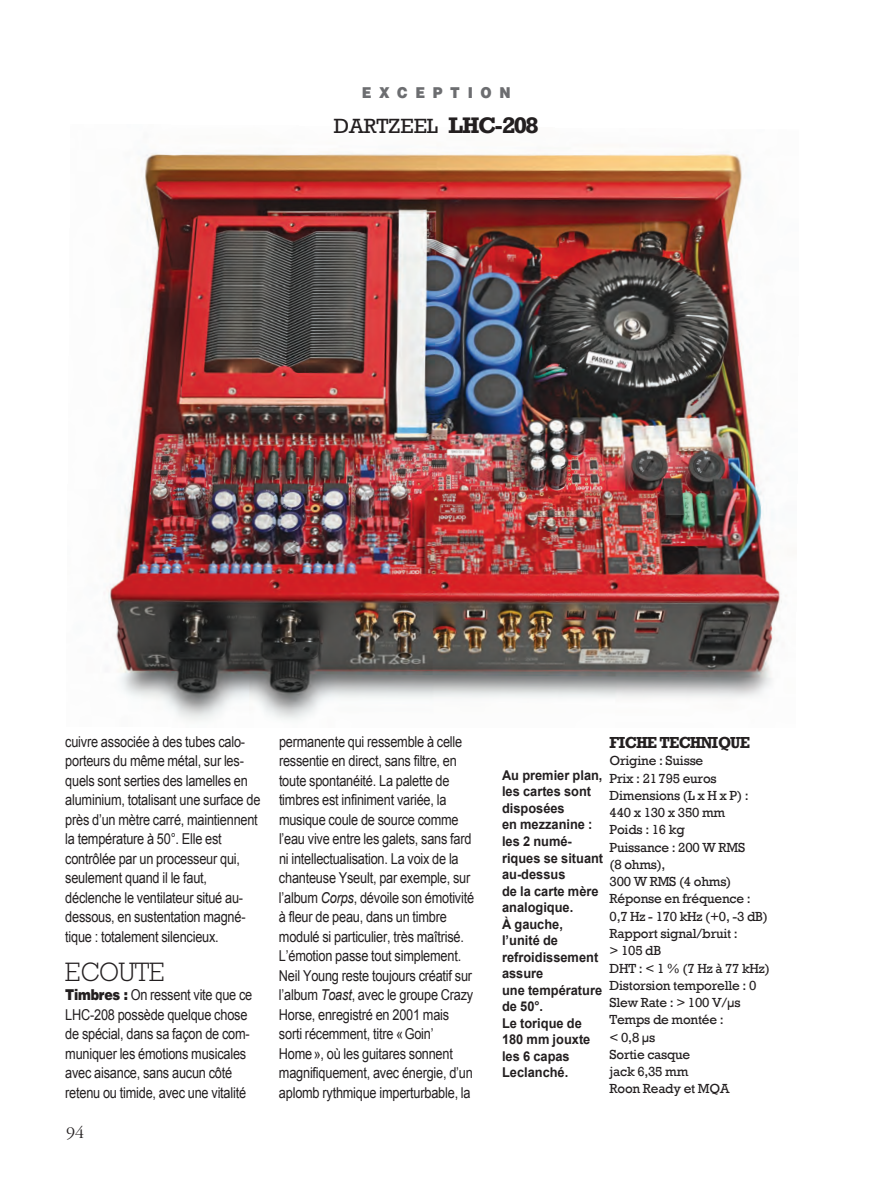
<style>
.page{position:relative;width:893px;height:1191px;background:#fff}
.page>*{position:absolute;margin:0;border:0;box-sizing:border-box;transform-origin:0 0}
.t1{font:300 27px "Rockwell";letter-spacing:-.015em;color:#231f20;scale:.95 1}
.t2{font:21.15px "Rockwell";color:#231f20}
.t3{font:18px "Garamond Three";color:#231f20}
.t4{font:15px/19.5px "Arial";letter-spacing:-.015em;color:#231f20;scale:.85 1}
.t5{font:700 15px "Rockwell";letter-spacing:-.06em;color:#231f20;scale:.95 1}
.t6{font:900 15px "Helvetica";letter-spacing:.565em;color:#6c6d70;scale:.9 1}
.t7{font:13.5px/17.2px "Rockwell";letter-spacing:-.015em;color:#231f20}
.t8{font:700 13.5px/16.5px "Arial";color:#231f20;scale:.95 1}
.s1{font-weight:700}
.s2{font-family:"Helvetica";font-weight:900}
.s3{font-style:italic}
</style>
<div class="page">
<img style="left:104px;top:151px;width:682px;height:570px">
<p class="t6" style="left:362px;top:84px;width:167px">EXCEPTION</p>
<h2 class="t2" style="left:334px;top:114px;width:206px">DARTZEEL <span class="s1">LHC-208</span></h2>
<p class="t4" style="left:65px;top:731px;width:231px">cuivre associée à des tubes calo&shy;porteurs du même métal, sur les&shy;quels sont serties des lamelles en aluminium, totalisant une surface de près d’un mètre carré, maintiennent la température à 50°. Elle est contrôlée par un processeur qui, seulement quand il le faut, déclenche le ventilateur situé au&shy;dessous, en sustentation magné&shy;tique : totalement silencieux.</p>
<h1 class="t1" style="left:65px;top:962px;width:106px">ECOUTE</h1>
<p class="t4" style="left:65px;top:985px;width:222px"><span class="s2">Timbres :</span> On ressent vite que ce<br>LHC-208 possède quelque chose de spécial, dans sa façon de com&shy;muniquer les émotions musicales avec aisance, sans aucun côté retenu ou timide, avec une vitalité</p>
<p class="t3" style="left:66px;top:1126px;width:19px">94</p>
<p class="t4" style="left:279px;top:731px;width:231px">permanente qui ressemble à celle ressentie en direct, sans filtre, en toute spontanéité. La palette de timbres est infiniment variée, la musique coule de source comme l’eau vive entre les galets, sans fard ni intellectualisation. La voix de la chanteuse Yseult, par exemple, sur l’album <span class="s3">Corps</span>, dévoile son émotivité à fleur de peau, dans un timbre modulé si particulier, très maîtrisé.<br>L’émotion passe tout simplement.<br>Neil Young reste toujours créatif sur l’album <span class="s3">Toast</span>, avec le groupe Crazy Horse, enregistré en 2001 mais sorti récemment, titre «Goin’ Home», où les guitares sonnent magnifiquement, avec énergie, d’un aplomb rythmique imperturbable, la</p>
<p class="t5" style="left:610px;top:733px;width:149px">FICHE TECHNIQUE</p>
<p class="t7" style="left:610px;top:752px;width:162px">Origine : Suisse<br>Prix : 21795 euros<br>Dimensions (L x H x P) :<br>440 x 130 x 350 mm<br>Poids : 16 kg<br>Puissance : 200 W RMS<br>(8 ohms),<br>300 W RMS (4 ohms)<br>Réponse en fréquence :<br>0,7 Hz - 170 kHz (+0, -3 dB)<br>Rapport signal/bruit :<br>&gt; 105 dB<br>DHT : &lt; 1 % (7 Hz à 77 kHz)<br>Distorsion temporelle : 0<br>Slew Rate : &gt; 100 V/µs<br>Temps de montée :<br>&lt; 0,8 µs<br>Sortie casque<br>jack 6,35 mm<br>Roon Ready et MQA</p>
<p class="t8" style="left:502px;top:767px;width:108px">Au premier plan, les cartes sont disposées<br>en mezzanine : les 2 numé&shy;riques se situant au-dessus<br>de la carte mère analogique.<br>À gauche, l’unité de refroidissement assure<br>une température de 50°.<br>Le torique de<br>180 mm jouxte les 6 capas<br>Leclanché.</p>
</div>
